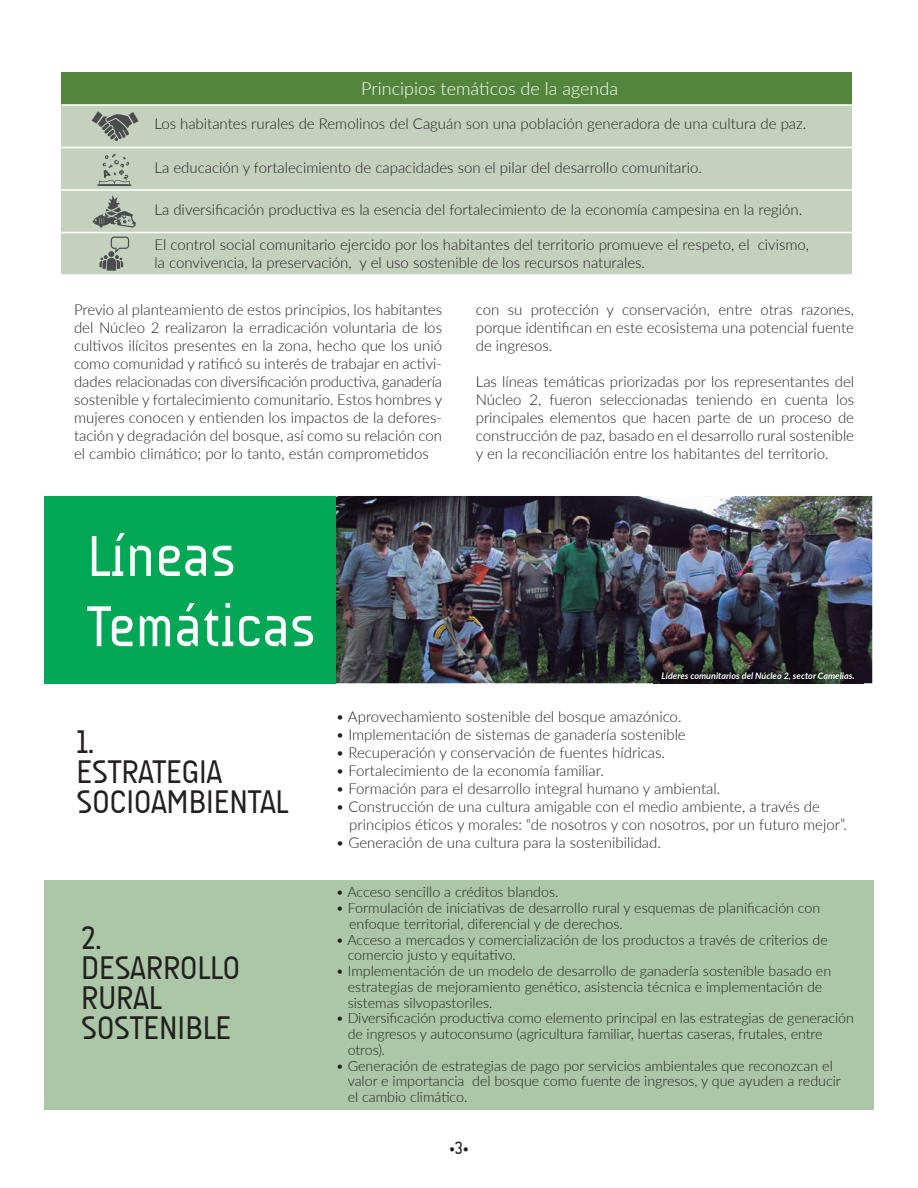
<style>
.page{position:relative;width:918px;height:1188px;background:#fff}
.page>*{position:absolute;margin:0;border:0;box-sizing:border-box;transform-origin:0 0}
.t1{font:58.5px/70.2px "A Udimat";color:#fff}
.t2{font:33px/30px "A Udimat";color:#231f20}
.t3{font:300 18px "Lato";color:#fff}
.t4{font:18px "A Udimat";color:#231f20}
.t5{font:300 15px/18px "Lato";color:#231f20;text-align:justify}
.t6{font:300 14.25px/15.8px "Lato";color:#231f20}
.t7{font:italic 700 9px "Lato";color:#fff}
</style>
<div class="page">
<div style="left:44px;top:881px;width:830px;height:229px;background:#abc7a7"></div>
<img style="left:336px;top:496px;width:536px;height:187px">
<div style="left:44px;top:496px;width:292px;height:188px;background:#00a855"></div>
<div style="left:62px;top:73px;width:790px;height:32px;background:#53863c"></div>
<div style="left:62px;top:105px;width:790px;height:42px;background:#c4d1bf"></div>
<div style="left:62px;top:147px;width:790px;height:43px;background:#c4d1bf"></div>
<div style="left:62px;top:190px;width:790px;height:43px;background:#c4d1bf"></div>
<div style="left:62px;top:233px;width:790px;height:42px;background:#c4d1bf"></div>
<hr style="left:62px;top:104px;width:790px;height:2px;background:#fff">
<hr style="left:62px;top:147px;width:790px;height:1px;background:#fff">
<hr style="left:62px;top:189px;width:790px;height:2px;background:#fff">
<hr style="left:62px;top:232px;width:790px;height:1px;background:#fff">
<hr style="left:62px;top:274px;width:790px;height:2px;background:#fff">
<svg style="left:92px;top:111px;width:47px;height:30px"></svg>
<svg style="left:97px;top:154px;width:34px;height:32px"></svg>
<svg style="left:100px;top:237px;width:29px;height:34px"></svg>
<svg style="left:93px;top:195px;width:43px;height:33px"></svg>
<img style="left:653px;top:665px;width:210px;height:19px">
<p class="t3" style="left:361px;top:76px;width:258px">Principios temáticos de la agenda</p>
<p class="t5" style="left:154px;top:114px;width:653px">Los habitantes rurales de Remolinos del Caguán son una población generadora de una cultura de paz.</p>
<p class="t5" style="left:154px;top:158px;width:549px">La educación y fortalecimiento de capacidades son el pilar del desarrollo comunitario.</p>
<p class="t5" style="left:154px;top:201px;width:649px">La diversificación productiva es la esencia del fortalecimiento de la economía campesina en la región.</p>
<p class="t5" style="left:154px;top:235px;width:656px">El control social comunitario ejercido por los habitantes del territorio promueve el respeto, el civismo, la convivencia, la preservación, y el uso sostenible de los recursos naturales.</p>
<p class="t5" style="left:476px;top:300px;width:380px">con su protección y conservación, entre otras razones, porque identifican en este ecosistema una potencial fuente de ingresos.</p>
<p class="t5" style="left:476px;top:372px;width:380px">Las líneas temáticas priorizadas por los representantes del Núcleo 2, fueron seleccionadas teniendo en cuenta los principales elementos que hacen parte de un proceso de construcción de paz, basado en el desarrollo rural sostenible y en la reconciliación entre los habitantes del territorio.</p>
<p class="t5" style="left:74px;top:300px;width:370px">Previo al planteamiento de estos principios, los habitantes del Núcleo 2 realizaron la erradicación voluntaria de los cultivos ilícitos presentes en la zona, hecho que los unió como comunidad y ratificó su interés de trabajar en activi&shy;dades relacionadas con diversificación productiva, ganadería sostenible y fortalecimiento comunitario. Estos hombres y mujeres conocen y entienden los impactos de la defores&shy;tación y degradación del bosque, así como su relación con el cambio climático; por lo tanto, están comprometidos</p>
<p class="t1" style="left:87px;top:521px;width:230px">Líneas<br>Temáticas</p>
<p class="t2" style="left:77px;top:726px;width:213px">1.<br>ESTRATEGIA<br>SOCIOAMBIENTAL</p>
<p class="t2" style="left:81px;top:923px;width:160px">2.<br>DESARROLLO<br>RURAL<br>SOSTENIBLE</p>
<p class="t7" style="left:662px;top:669px;width:194px">Líderes comunitarios del Núcleo 2, sector Camelias.</p>
<p class="t5" style="left:336px;top:707px;width:347px">• Aprovechamiento sostenible del bosque amazónico.</p>
<p class="t5" style="left:336px;top:725px;width:352px">• Implementación de sistemas de ganadería sostenible</p>
<p class="t5" style="left:336px;top:743px;width:331px">• Recuperación y conservación de fuentes hídricas.</p>
<p class="t5" style="left:336px;top:761px;width:270px">• Fortalecimiento de la economía familiar.</p>
<p class="t5" style="left:336px;top:779px;width:386px">• Formación para el desarrollo integral humano y ambiental.</p>
<p class="t5" style="left:349px;top:797px;width:499px;text-indent:-14px">• Construcción de una cultura amigable con el medio ambiente, a través de principios éticos y morales: “de nosotros y con nosotros, por un futuro mejor”.</p>
<p class="t5" style="left:336px;top:833px;width:327px">• Generación de una cultura para la sostenibilidad.</p>
<p class="t6" style="left:336px;top:884px;width:224px">• Acceso sencillo a créditos blandos.</p>
<p class="t6" style="left:349px;top:900px;width:473px;text-indent:-13px">• Formulación de iniciativas de desarrollo rural y esquemas de planificación con enfoque territorial, diferencial y de derechos.</p>
<p class="t6" style="left:348px;top:931px;width:482px;text-indent:-12px">• Acceso a mercados y comercialización de los productos a través de criterios de comercio justo y equitativo.</p>
<p class="t6" style="left:348px;top:963px;width:485px;text-indent:-12px">• Implementación de un modelo de desarrollo de ganadería sostenible basado en estrategias de mejoramiento genético, asistencia técnica e implementación de sistemas silvopastoriles.</p>
<p class="t6" style="left:348px;top:1010px;width:508px;text-indent:-12px">• Diversificación productiva como elemento principal en las estrategias de generación de ingresos y autoconsumo (agricultura familiar, huertas caseras, frutales, entre otros).</p>
<p class="t6" style="left:348px;top:1057px;width:495px;text-indent:-12px">• Generación de estrategias de pago por servicios ambientales que reconozcan el valor e importancia del bosque como fuente de ingresos, y que ayuden a reducir el cambio climático.</p>
<p class="t4" style="left:449px;top:1138px;width:21px">•3•</p>
</div>
